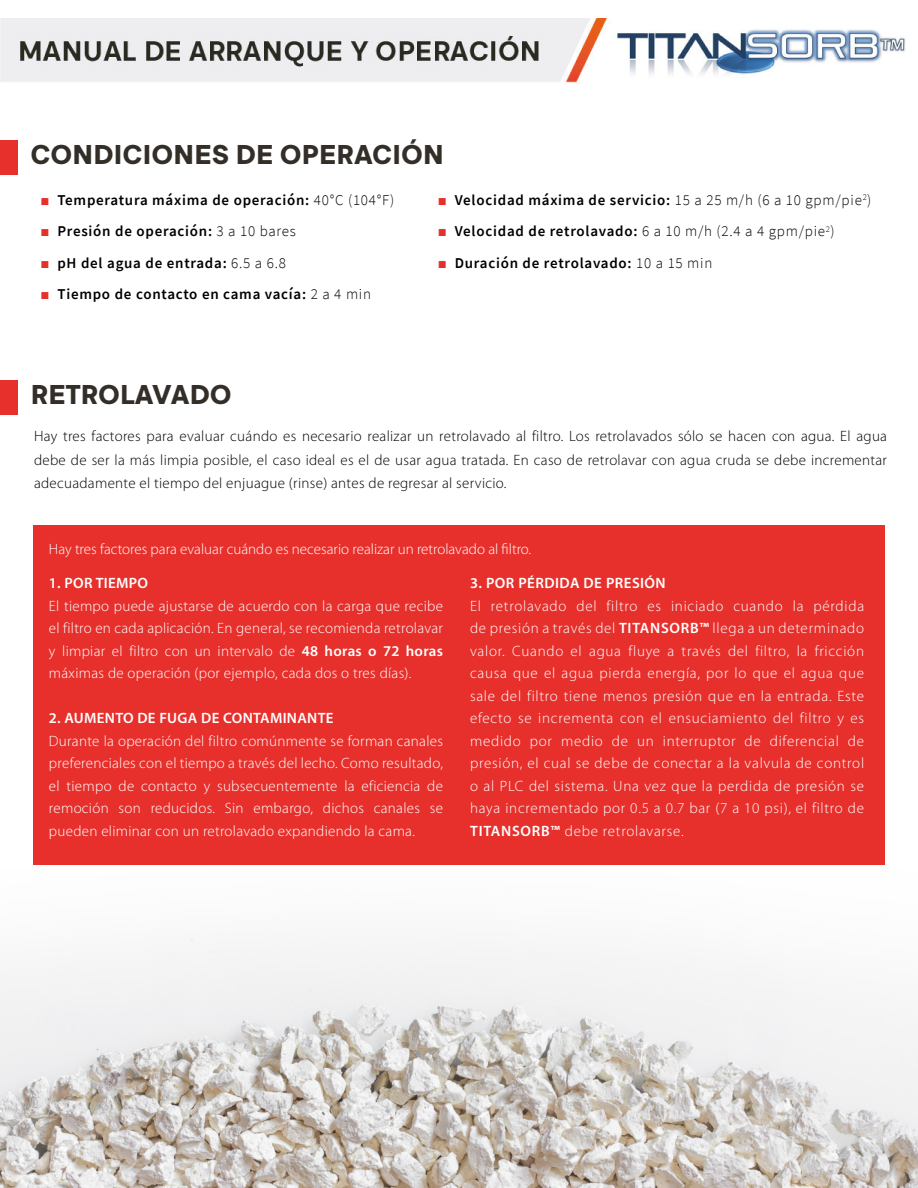
<style>
.page{position:relative;width:918px;height:1188px;background:#fff}
.page>*{position:absolute;margin:0;border:0;box-sizing:border-box;transform-origin:0 0}
.t1{font:900 26.85px "Quadran";letter-spacing:-.01em;color:#342e29}
.t2{font:300 15px/22.5px "Myriad Pro";letter-spacing:.02em;color:#fff;text-align:justify}
.t3{font:300 15px/23.2px "Myriad Pro";letter-spacing:.02em;color:#000;text-align:justify}
.t4{font:600 15px "Source Sans Pro";letter-spacing:.05em;color:#000}
.t5{font:300 15px "Myriad Pro";color:#fff}
.t6{font:600 15px "Myriad Pro";letter-spacing:.02em;color:#fff}
.s1{font-family:"Arial";font-weight:400;color:#e7302c}
.s2{font-weight:300}
.s3{font-weight:600}
</style>
<div class="page">
<img style="left:0;top:18px;width:906px;height:66px">
<div style="left:33px;top:525px;width:852px;height:340px;background:#e7302c"></div>
<div style="left:0;top:380px;width:17px;height:35px;background:#e7302c"></div>
<div style="left:0;top:140px;width:17px;height:35px;background:#e7302c"></div>
<img style="left:0;top:939px;width:918px;height:249px">
<p class="t1" style="left:31px;top:137px;width:415px">CONDICIONES DE OPERACIÓN</p>
<p class="t4" style="left:40px;top:191px;width:355px"><span class="s1">■</span> Temperatura máxima de operación: <span class="s2">40°C (104°F)</span></p>
<p class="t4" style="left:40px;top:222px;width:257px"><span class="s1">■</span> Presión de operación: <span class="s2">3 a 10 bares</span></p>
<p class="t4" style="left:40px;top:253px;width:247px"><span class="s1">■</span> pH del agua de entrada: <span class="s2">6.5 a 6.8</span></p>
<p class="t4" style="left:40px;top:284px;width:332px"><span class="s1">■</span> Tiempo de contacto en cama vacía: <span class="s2">2 a 4 min</span></p>
<p class="t1" style="left:31px;top:376px;width:203px">RETROLAVADO</p>
<p class="t4" style="left:438px;top:191px;width:435px"><span class="s1">■</span> Velocidad máxima de servicio: <span class="s2">15 a 25 m/h (6 a 10 gpm/pie</span><sup>2</sup><span class="s2">)</span></p>
<p class="t4" style="left:438px;top:222px;width:398px"><span class="s1">■</span> Velocidad de retrolavado: <span class="s2">6 a 10 m/h (2.4 a 4 gpm/pie</span><sup>2</sup><span class="s2">)</span></p>
<p class="t4" style="left:438px;top:253px;width:276px"><span class="s1">■</span> Duración de retrolavado: <span class="s2">10 a 15 min</span></p>
<p class="t3" style="left:34px;top:425px;width:855px">Hay tres factores para evaluar cuándo es necesario realizar un retrolavado al filtro. Los retrolavados sólo se hacen con agua. El agua debe de ser la más limpia posible, el caso ideal es el de usar agua tratada. En caso de retrolavar con agua cruda se debe incrementar adecuadamente el tiempo del enjuague (rinse) antes de regresar al servicio.</p>
<p class="t5" style="left:49px;top:539px;width:484px">Hay tres factores para evaluar cuándo es necesario realizar un retrolavado al filtro.</p>
<p class="t6" style="left:49px;top:574px;width:101px">1. POR TIEMPO</p>
<p class="t2" style="left:49px;top:595px;width:396px">El tiempo puede ajustarse de acuerdo con la carga que recibe el filtro en cada aplicación. En general, se recomienda retrolavar y limpiar el filtro con un intervalo de <span class="s3">48 horas o 72 horas </span>máximas de operación (por ejemplo, cada dos o tres días).</p>
<p class="t6" style="left:49px;top:709px;width:286px">2. AUMENTO DE FUGA DE CONTAMINANTE</p>
<p class="t2" style="left:49px;top:730px;width:396px">Durante la operación del filtro comúnmente se forman canales preferenciales con el tiempo a través del lecho. Como resultado, el tiempo de contacto y subsecuentemente la eficiencia de remoción son reducidos. Sin embargo, dichos canales se pueden eliminar con un retrolavado expandiendo la cama.</p>
<p class="t6" style="left:470px;top:574px;width:197px">3. POR PÉRDIDA DE PRESIÓN</p>
<p class="t2" style="left:470px;top:595px;width:396px">El retrolavado del filtro es iniciado cuando la pérdida de presión a través del <span class="s3">TITANSORB™</span> llega a un determinado valor. Cuando el agua fluye a través del filtro, la fricción causa que el agua pierda energía, por lo que el agua que sale del filtro tiene menos presión que en la entrada. Este efecto se incrementa con el ensuciamiento del filtro y es medido por medio de un interruptor de diferencial de presión, el cual se debe de conectar a la valvula de control o al PLC del sistema. Una vez que la perdida de presión se haya incrementado por 0.5 a 0.7 bar (7 a 10 psi), el filtro de <span class="s3">TITANSORB™</span> debe retrolavarse.</p>
</div>
